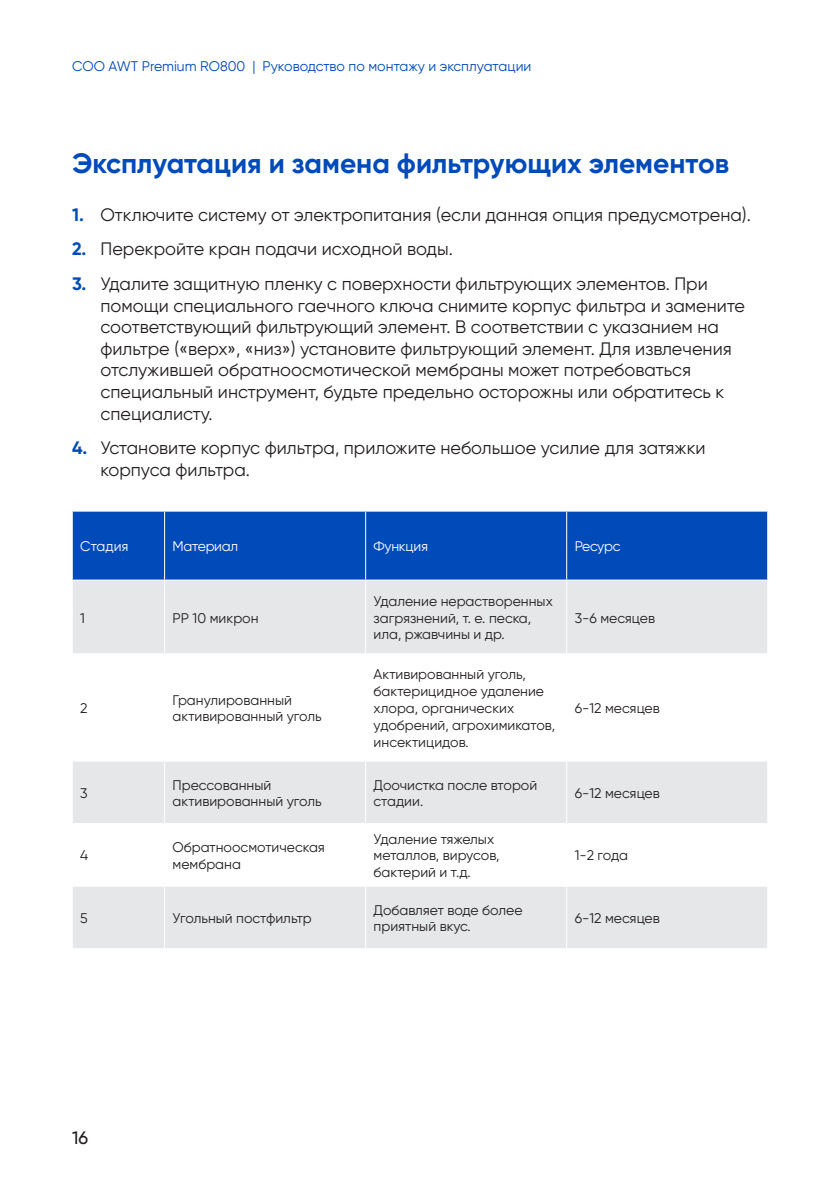
<style>
.page{position:relative;width:840px;height:1191px;background:#fff}
.page>*{position:absolute;margin:0;border:0;box-sizing:border-box;transform-origin:0 0}
.Осно_текст_по_формат{font:700 28px "Gilroy";color:#004aba}
.Осно_текст_по_формат-2{font:18px/21.6px "Gilroy";color:#231f20}
.t1{font:500 18px "Gilroy";color:#231f20}
.Текст_для_таблиц{font:14px/16.8px "Gilroy";color:#231f20}
.t2{font:14px "Gilroy";color:#004aba}
.Текст_для_таблиц-2{font:14px "Gilroy";letter-spacing:-.02em;color:#fff}
.s1{font-weight:700;color:#004aba}
</style>
<div class="page">
<div style="left:73px;top:511px;width:693px;height:68px;background:#004aba"></div>
<svg style="left:73px;top:580px;width:693px;height:368px;fill:#e6e7e9"></svg>
<hr style="left:365px;top:511px;width:1px;height:68px;background:#fff">
<hr style="left:566px;top:511px;width:1px;height:68px;background:#fff">
<hr style="left:72px;top:653px;width:92px;height:1px;background:#fff">
<hr style="left:164px;top:653px;width:201px;height:1px;background:#fff">
<hr style="left:365px;top:653px;width:201px;height:1px;background:#fff">
<hr style="left:566px;top:653px;width:201px;height:1px;background:#fff">
<hr style="left:72px;top:760px;width:92px;height:1px;background:#fff">
<hr style="left:164px;top:760px;width:201px;height:1px;background:#fff">
<hr style="left:365px;top:760px;width:201px;height:1px;background:#fff">
<hr style="left:566px;top:760px;width:201px;height:1px;background:#fff">
<hr style="left:72px;top:823px;width:92px;height:1px;background:#fff">
<hr style="left:164px;top:823px;width:201px;height:1px;background:#fff">
<hr style="left:366px;top:823px;width:200px;height:1px;background:#fff">
<hr style="left:567px;top:823px;width:199px;height:1px;background:#fff">
<hr style="left:72px;top:885px;width:92px;height:1px;background:#fff">
<hr style="left:164px;top:885px;width:201px;height:1px;background:#fff">
<hr style="left:366px;top:885px;width:200px;height:1px;background:#fff">
<hr style="left:567px;top:885px;width:199px;height:1px;background:#fff">
<hr style="left:164px;top:511px;width:1px;height:68px;background:#fff">
<hr style="left:164px;top:580px;width:1px;height:73px;background:#fff">
<hr style="left:164px;top:654px;width:1px;height:106px;background:#fff">
<hr style="left:365px;top:654px;width:1px;height:106px;background:#fff">
<hr style="left:566px;top:654px;width:1px;height:106px;background:#fff">
<hr style="left:164px;top:761px;width:1px;height:62px;background:#fff">
<hr style="left:164px;top:824px;width:1px;height:61px;background:#fff">
<hr style="left:164px;top:886px;width:1px;height:62px;background:#fff">
<hr style="left:365px;top:580px;width:1px;height:73px;background:#fff">
<hr style="left:566px;top:580px;width:1px;height:73px;background:#fff">
<hr style="left:365px;top:761px;width:1px;height:62px;background:#fff">
<hr style="left:566px;top:761px;width:1px;height:62px;background:#fff">
<hr style="left:365px;top:823px;width:1px;height:63px;background:#fff">
<hr style="left:566px;top:823px;width:1px;height:63px;background:#fff">
<hr style="left:365px;top:886px;width:1px;height:62px;background:#fff">
<hr style="left:566px;top:886px;width:1px;height:62px;background:#fff">
<p class="t2" style="left:72px;top:58px;width:460px">СОО AWT Premium RO800 | Руководство по монтажу и эксплуатации</p>
<p class="Осно_текст_по_формат" style="left:72px;top:145px;width:658px">Эксплуатация и замена фильтрующих элементов</p>
<p class="Осно_текст_по_формат-2" style="left:72px;top:203px;width:677px"><span class="s1">1.</span> Отключите систему от электропитания (если данная опция предусмотрена).</p>
<p class="Осно_текст_по_формат-2" style="left:72px;top:238px;width:380px"><span class="s1">2.</span> Перекройте кран подачи исходной воды.</p>
<p class="Осно_текст_по_формат-2" style="left:100px;top:273px;width:645px;text-indent:-28px"><span class="s1">3.</span> Удалите защитную пленку с поверхности фильтрующих элементов. При помощи специального гаечного ключа снимите корпус фильтра и замените соответствующий фильтрующий элемент. В соответствии с указанием на фильтре («верх», «низ») установите фильтрующий элемент. Для извлечения отслужившей обратноосмотической мембраны может потребоваться специальный инструмент, будьте предельно осторожны или обратитесь к специалисту.</p>
<p class="Осно_текст_по_формат-2" style="left:100px;top:437px;width:606px;text-indent:-28px"><span class="s1">4.</span> Установите корпус фильтра, приложите небольшое усилие для затяжки корпуса фильтра.</p>
<p class="Текст_для_таблиц-2" style="left:80px;top:538px;width:50px">Стадия</p>
<p class="Текст_для_таблиц-2" style="left:172px;top:538px;width:67px">Материал</p>
<p class="Текст_для_таблиц-2" style="left:373px;top:538px;width:56px">Функция</p>
<p class="Текст_для_таблиц-2" style="left:574px;top:538px;width:47px">Ресурс</p>
<p class="Текст_для_таблиц" style="left:80px;top:609px;width:6px">1</p>
<p class="Текст_для_таблиц" style="left:172px;top:609px;width:87px">PP 10 микрон</p>
<p class="Текст_для_таблиц" style="left:80px;top:699px;width:9px">2</p>
<p class="Текст_для_таблиц" style="left:172px;top:691px;width:150px">Гранулированный активированный уголь</p>
<p class="Текст_для_таблиц" style="left:373px;top:592px;width:180px">Удаление нерастворенных загрязнений, т. е. песка, ила, ржавчины и др.</p>
<p class="Текст_для_таблиц" style="left:373px;top:666px;width:183px">Активированный уголь, бактерицидное удаление хлора, органических удобрений, агрохимикатов, инсектицидов.</p>
<p class="Текст_для_таблиц" style="left:574px;top:609px;width:82px">3-6 месяцев</p>
<p class="Текст_для_таблиц" style="left:574px;top:699px;width:87px">6-12 месяцев</p>
<p class="Текст_для_таблиц" style="left:80px;top:784px;width:9px">3</p>
<p class="Текст_для_таблиц" style="left:172px;top:776px;width:150px">Прессованный активированный уголь</p>
<p class="Текст_для_таблиц" style="left:373px;top:776px;width:165px">Доочистка после второй стадии.</p>
<p class="Текст_для_таблиц" style="left:574px;top:784px;width:87px">6-12 месяцев</p>
<p class="Текст_для_таблиц" style="left:80px;top:847px;width:10px">4</p>
<p class="Текст_для_таблиц" style="left:172px;top:838px;width:154px">Обратноосмотическая мембрана</p>
<p class="Текст_для_таблиц" style="left:373px;top:830px;width:127px">Удаление тяжелых металлов, вирусов, бактерий и т.д.</p>
<p class="Текст_для_таблиц" style="left:574px;top:847px;width:55px">1-2 года</p>
<p class="Текст_для_таблиц" style="left:80px;top:909px;width:9px">5</p>
<p class="Текст_для_таблиц" style="left:172px;top:909px;width:141px">Угольный постфильтр</p>
<p class="Текст_для_таблиц" style="left:373px;top:901px;width:150px">Добавляет воде более приятный вкус.</p>
<p class="Текст_для_таблиц" style="left:574px;top:909px;width:87px">6-12 месяцев</p>
<p class="t1" style="left:72px;top:1126px;width:18px">16</p>
</div>
